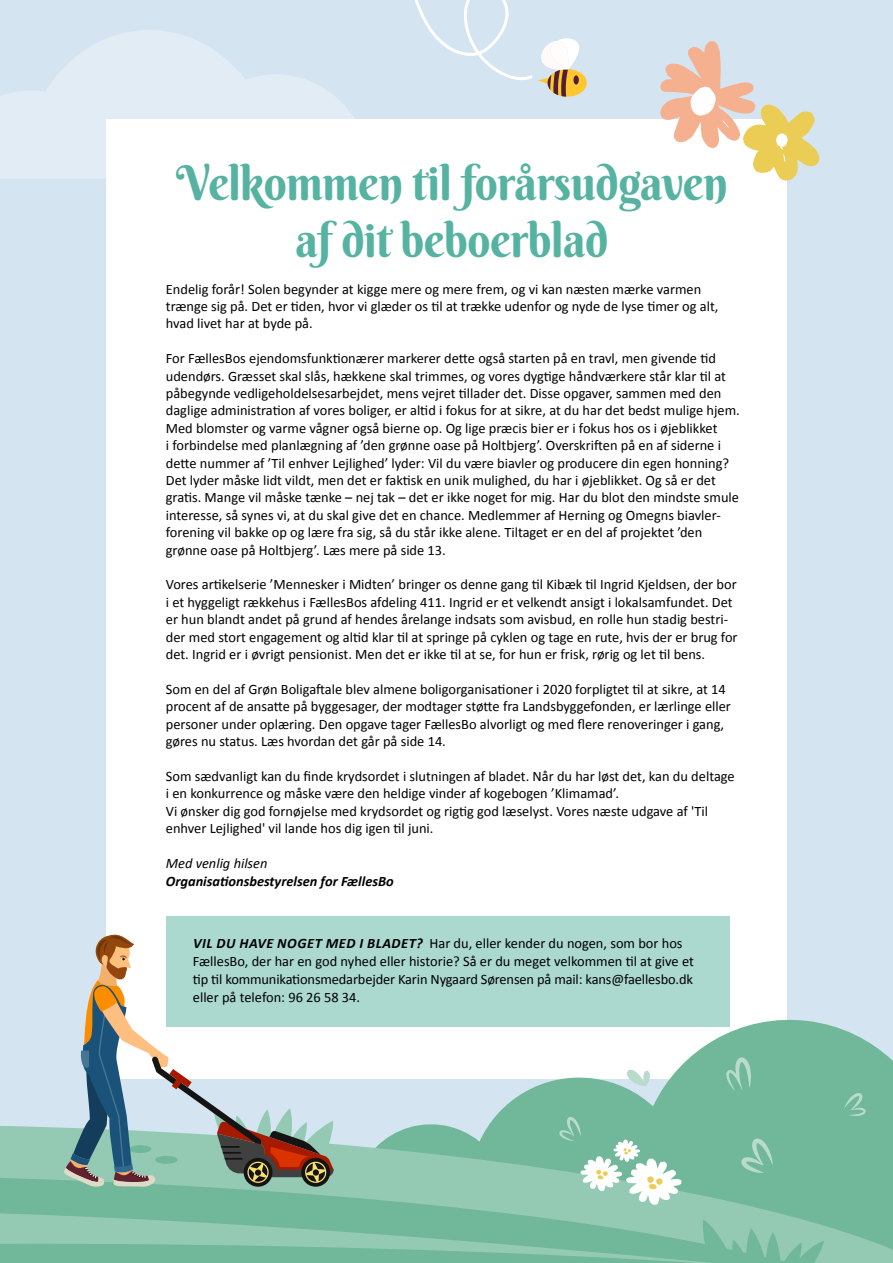
<style>
.page{position:relative;width:893px;height:1263px;background:#d5e4f1}
.page>*{position:absolute;margin:0;border:0;box-sizing:border-box;transform-origin:0 0}
.t1{font:48px/56.7px "Berkshire Swash";letter-spacing:-.01em;color:#57b3a1;text-align:center;scale:.94 1}
.t2{font:14.4px/17.4px "Calibri";color:#000}
.t3{font:italic 700 14.4px "Calibri";color:#000}
.t4{font:italic 14.4px "Calibri";color:#000}
.s1{font-weight:700;font-style:italic}
</style>
<div class="page">
<svg style="left:0;top:30px;width:355px;height:148px;fill:#e1ecf5"></svg>
<div style="left:106px;top:119px;width:681px;height:960px;background:#fff"></div>
<div style="left:166px;top:917px;width:563px;height:110px;background:#abd9d0"></div>
<svg style="left:503px;top:1013px;width:390px;height:95px;fill:#70b899"></svg>
<svg style="left:627px;top:1070px;width:23px;height:16px"></svg>
<svg style="left:726px;top:1057px;width:25px;height:34px"></svg>
<svg style="left:844px;top:1093px;width:22px;height:15px"></svg>
<svg style="left:0;top:1108px;width:893px;height:69px;fill:#70b899"></svg>
<svg style="left:0;top:1177px;width:893px;height:86px;background:#7ebea3"></svg>
<svg style="left:64px;top:934px;width:270px;height:254px"></svg>
<svg style="left:559px;top:1117px;width:122px;height:88px;background:#9ccdb6"></svg>
<svg style="left:660px;top:41px;width:159px;height:140px"></svg>
<svg style="left:548px;top:69px;width:39px;height:28px"></svg>
<svg style="left:414px;top:0;width:170px;height:97px"></svg>
<h1 class="t1" style="left:176px;top:155px;width:588px">Velkommen til forårsudgaven af dit beboerblad</h1>
<p class="t2" style="left:166px;top:280px;width:554px">Endelig forår! Solen begynder at kigge mere og mere frem, og vi kan næsten mærke varmen trænge sig på. Det er tiden, hvor vi glæder os til at trække udenfor og nyde de lyse timer og alt, hvad livet har at byde på.</p>
<p class="t2" style="left:166px;top:350px;width:576px">For FællesBos ejendomsfunktionærer markerer dette også starten på en travl, men givende tid udendørs. Græsset skal slås, hækkene skal trimmes, og vores dygtige håndværkere står klar til at påbegynde vedligeholdelsesarbejdet, mens vejret tillader det. Disse opgaver, sammen med den daglige administration af vores boliger, er altid i fokus for at sikre, at du har det bedst mulige hjem.<br>Med blomster og varme vågner også bierne op. Og lige præcis bier er i fokus hos os i øjeblikket<br>i forbindelse med planlægning af ’den grønne oase på Holtbjerg’. Overskriften på en af siderne i dette nummer af ’Til enhver Lejlighed’ lyder: Vil du være biavler og producere din egen honning?<br>Det lyder måske lidt vildt, men det er faktisk en unik mulighed, du har i øjeblikket. Og så er det gratis. Mange vil måske tænke – nej tak – det er ikke noget for mig. Har du blot den mindste smule interesse, så synes vi, at du skal give det en chance. Medlemmer af Herning og Omegns biavler&shy;forening vil bakke op og lære fra sig, så du står ikke alene. Tiltaget er en del af projektet ’den grønne oase på Holtbjerg’. Læs mere på side 13.</p>
<p class="t2" style="left:166px;top:576px;width:573px">Vores artikelserie ’Mennesker i Midten’ bringer os denne gang til Kibæk til Ingrid Kjeldsen, der bor i et hyggeligt rækkehus i FællesBos afdeling 411. Ingrid er et velkendt ansigt i lokalsamfundet. Det er hun blandt andet på grund af hendes årelange indsats som avisbud, en rolle hun stadig bestri&shy;der med stort engagement og altid klar til at springe på cyklen og tage en rute, hvis der er brug for det. Ingrid er i øvrigt pensionist. Men det er ikke til at se, for hun er frisk, rørig og let til bens.</p>
<p class="t2" style="left:166px;top:680px;width:567px">Som en del af Grøn Boligaftale blev almene boligorganisationer i 2020 forpligtet til at sikre, at 14 procent af de ansatte på byggesager, der modtager støtte fra Landsbyggefonden, er lærlinge eller personer under oplæring. Den opgave tager FællesBo alvorligt og med flere renoveringer i gang, gøres nu status. Læs hvordan det går på side 14.</p>
<p class="t2" style="left:166px;top:767px;width:570px">Som sædvanligt kan du finde krydsordet i slutningen af bladet. Når du har løst det, kan du deltage i en konkurrence og måske være den heldige vinder af kogebogen ’Klimamad’.<br>Vi ønsker dig god fornøjelse med krydsordet og rigtig god læselyst. Vores næste udgave af 'Til enhver Lejlighed' vil lande hos dig igen til juni.</p>
<p class="t4" style="left:166px;top:853px;width:103px">Med venlig hilsen</p>
<p class="t3" style="left:166px;top:872px;width:229px">Organisationsbestyrelsen for FællesBo</p>
<p class="t2" style="left:193px;top:934px;width:502px;line-height:18px"><span class="s1">VIL DU HAVE NOGET MED I BLADET?</span> Har du, eller kender du nogen, som bor hos FællesBo, der har en god nyhed eller historie? Så er du meget velkommen til at give et tip til kommunikationsmedarbejder Karin Nygaard Sørensen på mail: kans@faellesbo.dk eller på telefon: 96 26 58 34.</p>
</div>
